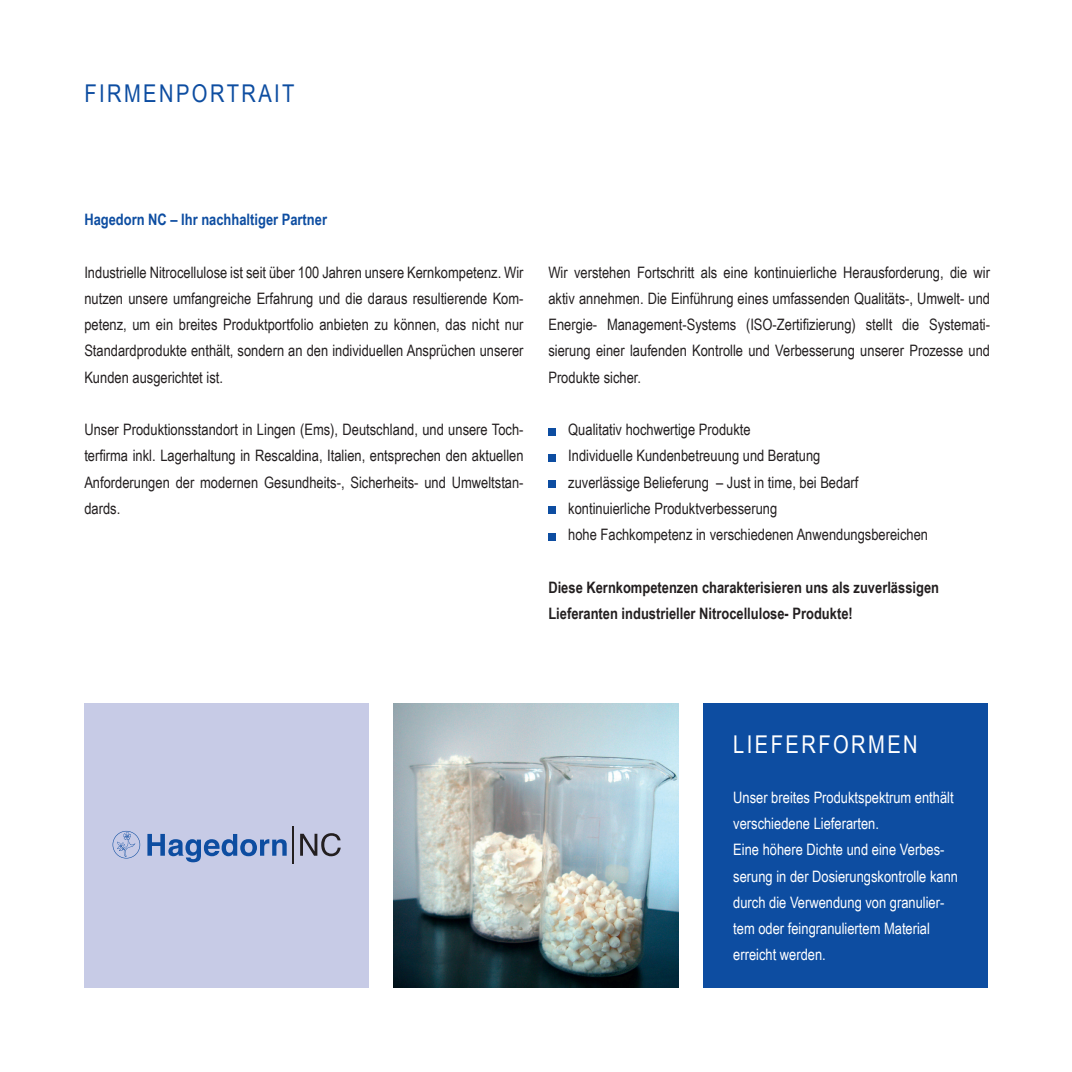
<style>
.page{position:relative;width:1072px;height:1072px;background:#fff}
.page>*{position:absolute;margin:0;border:0;box-sizing:border-box;transform-origin:0 0}
.t1{font:24.5px "Arial Narrow";letter-spacing:.1em;color:#0d4da1}
.t2{font:24.5px "Arial Narrow";letter-spacing:.1em;color:#fff}
.t3{font:15.75px/26.2px "Arial Narrow";color:#231f20;text-align:justify}
.t4{font:15.75px/26.2px "Arial Narrow";color:#fff}
.t5{font:700 15.75px/26.2px "Arial Narrow";color:#231f20}
.t6{font:700 15.75px "Arial Narrow";color:#0d4da1}
</style>
<div class="page">
<div style="left:548px;top:428px;width:7px;height:7px;background:#0d4da1"></div>
<div style="left:548px;top:454px;width:7px;height:7px;background:#0d4da1"></div>
<div style="left:548px;top:480px;width:7px;height:7px;background:#0d4da1"></div>
<div style="left:548px;top:507px;width:7px;height:7px;background:#0d4da1"></div>
<div style="left:548px;top:533px;width:7px;height:7px;background:#0d4da1"></div>
<div style="left:84px;top:703px;width:285px;height:284px;background:#c7cbe6"></div>
<div style="left:703px;top:703px;width:284px;height:284px;background:#0d4da1"></div>
<svg style="left:147px;top:834px;width:140px;height:28px"></svg>
<svg style="left:300px;top:833px;width:41px;height:23px"></svg>
<hr style="left:292px;top:826px;width:2px;height:38px;background:#231f20">
<svg style="left:113px;top:831px;width:27px;height:27px"></svg>
<img style="left:394px;top:703px;width:284px;height:284px">
<h1 class="t1" style="left:84px;top:76px;width:212px">FIRMENPORTRAIT</h1>
<p class="t6" style="left:84px;top:207px;width:244px">Hagedorn NC – Ihr nachhaltiger Partner</p>
<p class="t3" style="left:84px;top:258px;width:441px">Industrielle Nitrocellulose ist seit über 100 Jahren unsere Kernkompetenz. Wir nutzen unsere umfangreiche Erfahrung und die daraus resultierende Kom&shy;petenz, um ein breites Produktportfolio anbieten zu können, das nicht nur Standardprodukte enthält, sondern an den individuellen Ansprüchen unserer Kunden ausgerichtet ist.</p>
<p class="t3" style="left:84px;top:416px;width:441px">Unser Produktionsstandort in Lingen (Ems), Deutschland, und unsere Toch&shy;terfirma inkl. Lagerhaltung in Rescaldina, Italien, entsprechen den aktuellen Anforderungen der modernen Gesundheits-, Sicherheits- und Umweltstan&shy;dards.</p>
<p class="t3" style="left:548px;top:258px;width:443px">Wir verstehen Fortschritt als eine kontinuierliche Herausforderung, die wir aktiv annehmen. Die Einführung eines umfassenden Qualitäts-, Umwelt- und Energie- Management-Systems (ISO-Zertifizierung) stellt die Systemati&shy;sierung einer laufenden Kontrolle und Verbesserung unserer Prozesse und Produkte sicher.</p>
<p class="t3" style="left:568px;top:416px;width:361px;text-align:left">Qualitativ hochwertige Produkte<br>Individuelle Kundenbetreuung und Beratung<br>zuverlässige Belieferung – Just in time, bei Bedarf kontinuierliche Produktverbesserung<br>hohe Fachkompetenz in verschiedenen Anwendungsbereichen</p>
<p class="t5" style="left:548px;top:573px;width:392px">Diese Kernkompetenzen charakterisieren uns als zuverlässigen<br>Lieferanten industrieller Nitrocellulose- Produkte!</p>
<h1 class="t2" style="left:733px;top:726px;width:186px">LIEFERFORMEN</h1>
<p class="t4" style="left:733px;top:783px;width:226px">Unser breites Produktspektrum enthält verschiedene Lieferarten.<br>Eine höhere Dichte und eine Verbes&shy;serung in der Dosierungskontrolle kann durch die Verwendung von granulier&shy;tem oder feingranuliertem Material erreicht werden.</p>
</div>
